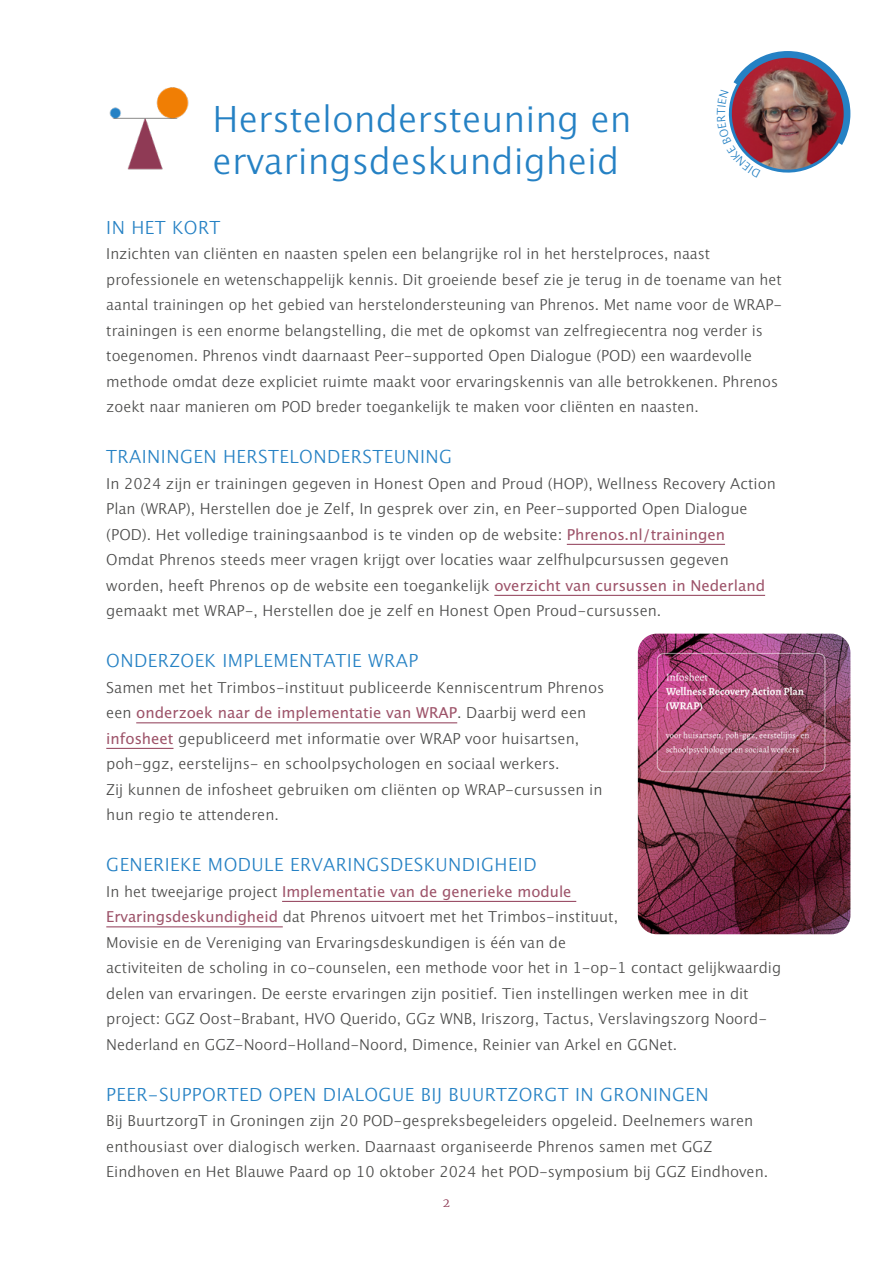
<style>
.page{position:relative;width:893px;height:1263px;background:#fff}
.page>*{position:absolute;margin:0;border:0;box-sizing:border-box;transform-origin:0 0}
.t1{font:300 36px/42px "Lucida Grande W1 G";color:#2581c4}
.t2{font:300 18px "Lucida Grande W1 G";letter-spacing:.025em;color:#2581c4}
.t3{font:300 15px/25.5px "Lucida Grande W1 G";color:#4a4a49}
.t4{font:300 12px "Merriweather";color:#8e3954}
.s1{font-weight:400;color:#9d5369}
</style>
<div class="page">
<img style="left:109px;top:87px;width:80px;height:83px">
<hr style="left:567px;top:544px;width:158px;height:1px;background:#8e3954">
<hr style="left:494px;top:595px;width:271px;height:1px;background:#8e3954">
<hr style="left:136px;top:723px;width:321px;height:1px;background:#8e3954">
<hr style="left:106px;top:748px;width:67px;height:1px;background:#8e3954">
<hr style="left:282px;top:901px;width:294px;height:1px;background:#8e3954">
<hr style="left:106px;top:927px;width:177px;height:1px;background:#8e3954">
<div style="left:725px;top:51px;width:125px;height:125px;border:7px solid #2581c4;border-radius:50%"></div>
<img style="left:638px;top:634px;width:212px;height:300px">
<img style="left:725px;top:62px;width:126px;height:114px">
<h1 class="t1" style="left:213px;top:96px;width:421px">Herstelondersteuning en ervaringsdeskundigheid</h1>
<p class="t2" style="left:106px;top:213px;width:116px">IN HET KORT</p>
<p class="t3" style="left:106px;top:240px;width:677px">Inzichten van cliënten en naasten spelen een belangrijke rol in het herstelproces, naast professionele en wetenschappelijk kennis. Dit groeiende besef zie je terug in de toename van het aantal trainingen op het gebied van herstelondersteuning van Phrenos. Met name voor de WRAP&shy;trainingen is een enorme belangstelling, die met de opkomst van zelfregiecentra nog verder is toegenomen. Phrenos vindt daarnaast Peer-supported Open Dialogue (POD) een waardevolle methode omdat deze expliciet ruimte maakt voor ervaringskennis van alle betrokkenen. Phrenos zoekt naar manieren om POD breder toegankelijk te maken voor cliënten en naasten.</p>
<p class="t2" style="left:106px;top:443px;width:347px">TRAININGEN HERSTELONDERSTEUNING</p>
<p class="t3" style="left:106px;top:470px;width:671px">In 2024 zijn er trainingen gegeven in Honest Open and Proud (HOP), Wellness Recovery Action Plan (WRAP), Herstellen doe je Zelf, In gesprek over zin, en Peer-supported Open Dialogue (POD). Het volledige trainingsaanbod is te vinden op de website: <span class="s1">Phrenos.nl/trainingen </span>Omdat Phrenos steeds meer vragen krijgt over locaties waar zelfhulpcursussen gegeven worden, heeft Phrenos op de website een toegankelijk <span class="s1">overzicht van cursussen in Nederland </span>gemaakt met WRAP-, Herstellen doe je zelf en Honest Open Proud-cursussen.</p>
<p class="t2" style="left:106px;top:647px;width:313px">ONDERZOEK IMPLEMENTATIE WRAP</p>
<p class="t3" style="left:106px;top:674px;width:499px">Samen met het Trimbos-instituut publiceerde Kenniscentrum Phrenos een <span class="s1">onderzoek naar de implementatie van WRAP</span>. Daarbij werd een <span class="s1">infosheet</span> gepubliceerd met informatie over WRAP voor huisartsen, poh-ggz, eerstelijns- en schoolpsychologen en sociaal werkers.<br>Zij kunnen de infosheet gebruiken om cliënten op WRAP-cursussen in hun regio te attenderen.</p>
<p class="t2" style="left:106px;top:851px;width:432px">GENERIEKE MODULE ERVARINGSDESKUNDIGHEID</p>
<p class="t3" style="left:106px;top:878px;width:676px">In het tweejarige project <span class="s1">Implementatie van de generieke module<br>Ervaringsdeskundigheid</span> dat Phrenos uitvoert met het Trimbos-instituut,<br>Movisie en de Vereniging van Ervaringsdeskundigen is één van de<br>activiteiten de scholing in co-counselen, een methode voor het in 1-op-1 contact gelijkwaardig delen van ervaringen. De eerste ervaringen zijn positief. Tien instellingen werken mee in dit project: GGZ Oost-Brabant, HVO Querido, GGz WNB, Iriszorg, Tactus, Verslavingszorg Noord-Nederland en GGZ-Noord-Holland-Noord, Dimence, Reinier van Arkel en GGNet.</p>
<p class="t2" style="left:106px;top:1080px;width:604px">PEER-SUPPORTED OPEN DIALOGUE BIJ BUURTZORGT IN GRONINGEN</p>
<p class="t3" style="left:106px;top:1107px;width:663px">Bij BuurtzorgT in Groningen zijn 20 POD-gespreksbegeleiders opgeleid. Deelnemers waren enthousiast over dialogisch werken. Daarnaast organiseerde Phrenos samen met GGZ<br>Eindhoven en Het Blauwe Paard op 10 oktober 2024 het POD-symposium bij GGZ Eindhoven.</p>
<p class="t4" style="left:443px;top:1194px;width:9px">2</p>
</div>
